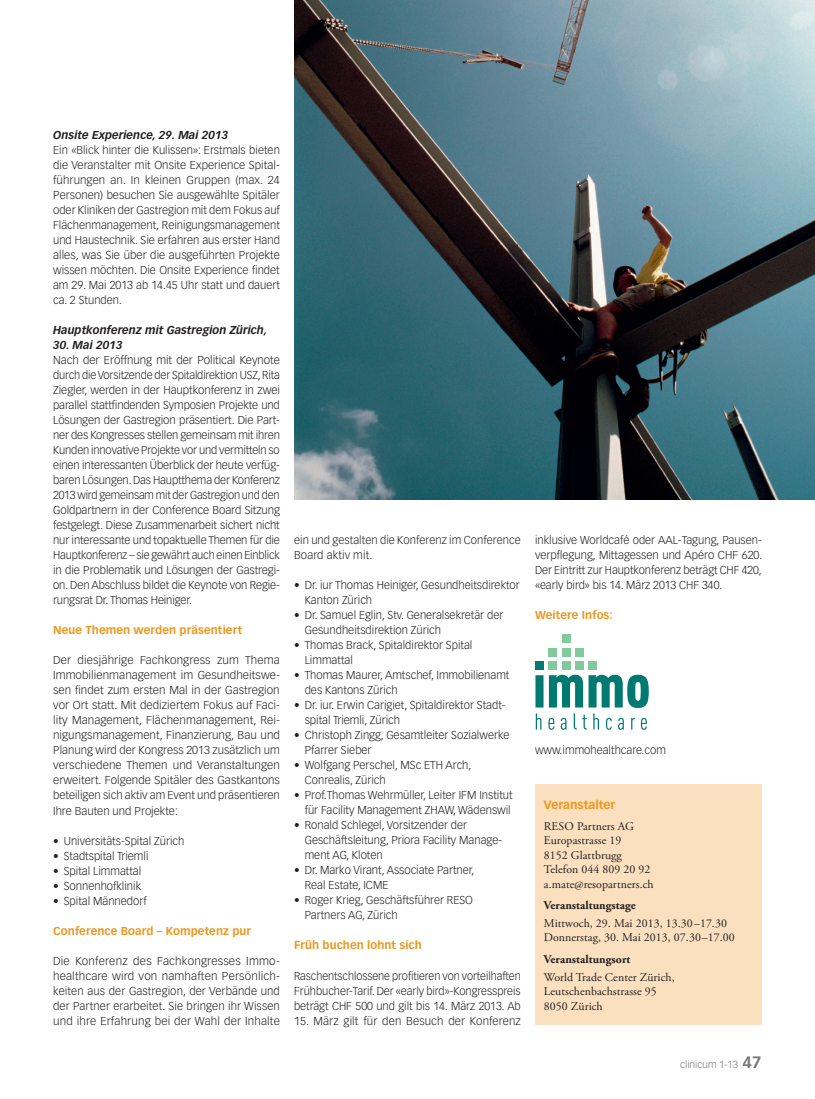
<style>
.page{position:relative;width:815px;height:1099px;background:#fff}
.page>*{position:absolute;margin:0;border:0;box-sizing:border-box;transform-origin:0 0}
.t1{font:11.88px/14.4px "Adobe Garamond Pro";letter-spacing:.005em;color:#231f20}
.t2{font:700 11.88px "Adobe Garamond Pro";letter-spacing:.005em;color:#231f20}
.t3{font:700 11.88px "Vectora LT Std";color:#ee961c}
.t4{font:300 11.25px/15px "Vectora LT Std";color:#231f20}
.t5{font:700 11.25px "Vectora LT Std";letter-spacing:.005em;color:#ee961c}
.t6{font:italic 700 11.25px "Vectora LT Std";color:#231f20}
.t7{font:300 10px "Vectora LH";color:#76787b}
.s1{font-weight:700;font-size:16.25px}
</style>
<div class="page">
<div style="left:562px;top:634px;width:9px;height:9px;background:#80ca9c"></div>
<div style="left:548px;top:647px;width:9px;height:9px;background:#80ca9c"></div>
<div style="left:562px;top:647px;width:9px;height:9px;background:#80ca9c"></div>
<div style="left:575px;top:647px;width:9px;height:9px;background:#80ca9c"></div>
<div style="left:535px;top:661px;width:9px;height:9px;background:#007a71"></div>
<div style="left:548px;top:661px;width:9px;height:9px;background:#80ca9c"></div>
<div style="left:562px;top:661px;width:9px;height:9px;background:#80ca9c"></div>
<div style="left:575px;top:661px;width:9px;height:9px;background:#80ca9c"></div>
<div style="left:588px;top:661px;width:9px;height:9px;background:#80ca9c"></div>
<svg style="left:535px;top:674px;width:114px;height:55px"></svg>
<img style="left:294px;top:0;width:521px;height:499px">
<div style="left:535px;top:784px;width:227px;height:240px;background:#fbe0bf"></div>
<p class="t6" style="left:53px;top:128px;width:177px">Onsite Experience, 29. Mai 2013</p>
<p class="t4" style="left:53px;top:143px;width:228px;text-align:justify">Ein «Blick hinter die Kulissen»: Erstmals bieten die Veranstalter mit Onsite Experience Spital&shy;führungen an. In kleinen Gruppen (max. 24<br>Personen) besuchen Sie ausgewählte Spitäler oder Kliniken der Gastregion mit dem Fokus auf Flächenmanagement, Reinigungsmanagement und Haustechnik. Sie erfahren aus erster Hand alles, was Sie über die ausgeführten Projekte wissen möchten. Die Onsite Experience findet am 29. Mai 2013 ab 14.45 Uhr statt und dauert ca. 2 Stunden.</p>
<p class="t6" style="left:53px;top:323px;width:216px">Hauptkonferenz mit Gastregion Zürich,</p>
<p class="t6" style="left:53px;top:338px;width:71px">30. Mai 2013</p>
<p class="t4" style="left:53px;top:353px;width:228px;text-align:justify">Nach der Eröffnung mit der Political Keynote durch die Vorsitzende der Spitaldirektion USZ, Rita Ziegler, werden in der Hauptkonferenz in zwei parallel stattfindenden Symposien Projekte und Lösungen der Gastregion präsentiert. Die Part&shy;ner des Kongresses stellen gemeinsam mit ihren Kunden innovative Projekte vor und vermitteln so einen interessanten Überblick der heute verfüg&shy;baren Lösungen. Das Hauptthema der Konferenz 2013 wird gemeinsam mit der Gastregion und den Goldpartnern in der Conference Board Sitzung festgelegt. Diese Zusammenarbeit sichert nicht nur interessante und topaktuelle Themen für die Hauptkonferenz – sie gewährt auch einen Einblick in die Problematik und Lösungen der Gastregi&shy;on. Den Abschluss bildet die Keynote von Regie&shy;rungsrat Dr. Thomas Heiniger.</p>
<p class="t5" style="left:53px;top:623px;width:191px">Neue Themen werden präsentiert</p>
<p class="t4" style="left:53px;top:653px;width:228px;text-align:justify">Der diesjährige Fachkongress zum Thema Immobilienmanagement im Gesundheitswe&shy;sen findet zum ersten Mal in der Gastregion vor Ort statt. Mit dediziertem Fokus auf Faci&shy;lity Management, Flächenmanagement, Rei&shy;nigungsmanagement, Finanzierung, Bau und Planung wird der Kongress 2013 zusätzlich um verschiedene Themen und Veranstaltungen erweitert. Folgende Spitäler des Gastkantons beteiligen sich aktiv am Event und präsentieren Ihre Bauten und Projekte:</p>
<p class="t4" style="left:53px;top:833px;width:133px">• Universitäts-Spital Zürich</p>
<p class="t4" style="left:53px;top:848px;width:97px">• Stadtspital Triemli</p>
<p class="t4" style="left:53px;top:863px;width:90px">• Spital Limmattal</p>
<p class="t4" style="left:53px;top:878px;width:89px">• Sonnenhofklinik</p>
<p class="t4" style="left:53px;top:893px;width:95px">• Spital Männedorf</p>
<p class="t5" style="left:53px;top:923px;width:199px">Conference Board – Kompetenz pur</p>
<p class="t4" style="left:53px;top:953px;width:228px;text-align:justify">Die Konferenz des Fachkongresses Immo&shy;healthcare wird von namhaften Persönlich&shy;keiten aus der Gastregion, der Verbände und der Partner erarbeitet. Sie bringen ihr Wissen und ihre Erfahrung bei der Wahl der Inhalte</p>
<p class="t4" style="left:294px;top:533px;width:228px">ein und gestalten die Konferenz im Conference<br>Board aktiv mit.</p>
<p class="t4" style="left:305px;top:578px;width:217px;text-indent:-11px">• Dr. iur Thomas Heiniger, Gesundheitsdirektor<br>Kanton Zürich</p>
<p class="t4" style="left:305px;top:608px;width:200px;text-indent:-11px">• Dr. Samuel Eglin, Stv. Generalsekretär der<br>Gesundheitsdirektion Zürich</p>
<p class="t4" style="left:305px;top:638px;width:169px;text-indent:-11px">• Thomas Brack, Spitaldirektor Spital<br>Limmattal</p>
<p class="t4" style="left:305px;top:668px;width:206px;text-indent:-11px">• Thomas Maurer, Amtschef, Immobilienamt des Kantons Zürich</p>
<p class="t4" style="left:305px;top:698px;width:201px;text-indent:-11px">• Dr. iur. Erwin Carigiet, Spitaldirektor Stadt&shy;spital Triemli, Zürich</p>
<p class="t4" style="left:305px;top:728px;width:206px;text-indent:-11px">• Christoph Zingg, Gesamtleiter Sozialwerke<br>Pfarrer Sieber</p>
<p class="t4" style="left:305px;top:758px;width:168px;text-indent:-11px">• Wolfgang Perschel, MSc ETH Arch,<br>Conrealis, Zürich</p>
<p class="t4" style="left:294px;top:788px;width:220px;text-align:right">• Prof.Thomas Wehrmüller, Leiter IFM Institut für Facility Management ZHAW, Wädenswil</p>
<p class="t4" style="left:305px;top:818px;width:199px;text-indent:-11px">• Ronald Schlegel, Vorsitzender der<br>Geschäftsleitung, Priora Facility Manage&shy;ment AG, Kloten</p>
<p class="t4" style="left:305px;top:863px;width:171px;text-indent:-11px">• Dr. Marko Virant, Associate Partner,<br>Real Estate, ICME</p>
<p class="t4" style="left:305px;top:893px;width:170px;text-indent:-11px">• Roger Krieg, Geschäftsführer RESO<br>Partners AG, Zürich</p>
<p class="t5" style="left:294px;top:938px;width:129px">Früh buchen lohnt sich</p>
<p class="t4" style="left:294px;top:968px;width:228px;text-align:justify">Raschentschlossene profitieren von vorteilhaften Frühbucher-Tarif. Der «early bird»-Kongresspreis beträgt CHF 500 und gilt bis 14. März 2013. Ab</p>
<p class="t4" style="left:294px;top:1013px;width:228px">15. März gilt für den Besuch der Konferenz</p>
<p class="t4" style="left:535px;top:533px;width:229px;text-align:justify">inklusive Worldcafé oder AAL-Tagung, Pausen&shy;verpflegung, Mittagessen und Apéro CHF 620.<br>Der Eintritt zur Hauptkonferenz beträgt CHF 420, «early bird» bis 14. März 2013 CHF 340.</p>
<p class="t5" style="left:535px;top:608px;width:79px">Weitere Infos:</p>
<p class="t4" style="left:535px;top:743px;width:132px">www.immohealthcare.com</p>
<p class="t3" style="left:544px;top:797px;width:73px">Veranstalter</p>
<p class="t1" style="left:544px;top:819px;width:111px">RESO Partners AG<br>Europastrasse 19<br>8152 Glattbrugg<br>Telefon 044 809 20 92 a.mate@resopartners.ch</p>
<p class="t2" style="left:544px;top:898px;width:93px">Veranstaltungstage</p>
<p class="t1" style="left:544px;top:916px;width:192px">Mittwoch, 29. Mai 2013, 13.30–17.30<br>Donnerstag, 30. Mai 2013, 07.30–17.00</p>
<p class="t2" style="left:544px;top:952px;width:88px">Veranstaltungsort</p>
<p class="t1" style="left:544px;top:970px;width:132px">World Trade Center Zürich,<br>Leutschenbachstrasse 95<br>8050 Zürich</p>
<p class="t7" style="left:680px;top:1058px;width:83px">clinicum 1-13 <span class="s1">47</span></p>
</div>
